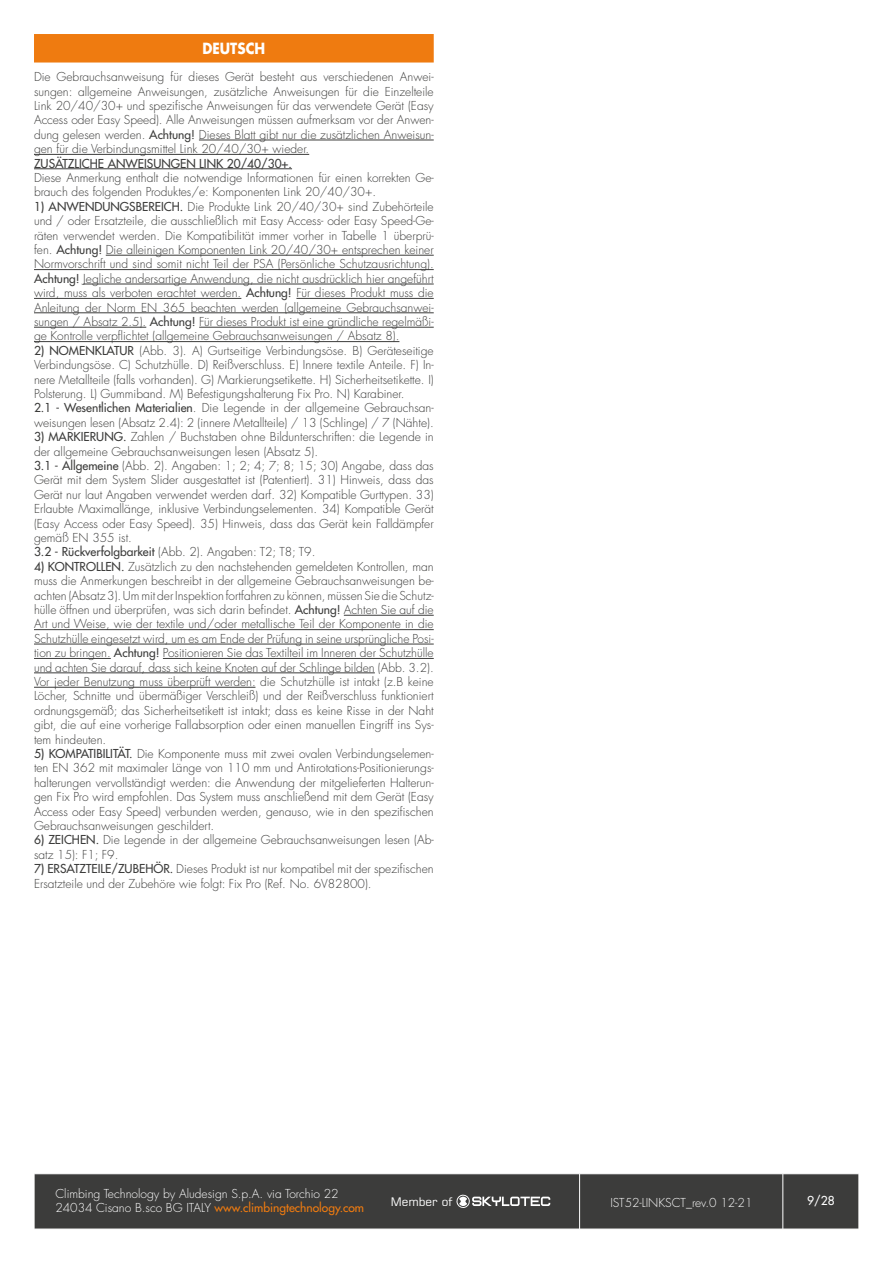
<style>
.page{position:relative;width:893px;height:1263px;background:#fff}
.page>*{position:absolute;margin:0;border:0;box-sizing:border-box;transform-origin:0 0}
.t1{font:700 15px "Futura LTW1 G";color:#fff;scale:.89 1}
.t2{font:300 12px/14.4px "Futura LTW1 G";color:#3c3c3b}
.t3{font:300 12px/14.4px "Futura LTW1 G";color:#fff}
.t4{font:500 12px "Futura LTW1 G";color:#3c3c3b}
.t5{font:500 12px "Futura LTW1 G";color:#fff}
.t6{font:11.7px "Square 721 BT";color:#fff}
.s1{font-weight:500}
.s2{font-weight:500;color:#ef7b10}
</style>
<div class="page">
<div style="left:35px;top:1174px;width:824px;height:55px;background:#3c3c3b"></div>
<hr style="left:579px;top:1174px;width:1px;height:55px;background:#fff">
<hr style="left:782px;top:1174px;width:1px;height:55px;background:#fff">
<svg style="left:456px;top:1194px;width:94px;height:15px"></svg>
<div style="left:34px;top:34px;width:400px;height:29px;background:#ef7b10"></div>
<hr style="left:199px;top:140px;width:235px;height:1px;background:#3c3c3b">
<hr style="left:34px;top:154px;width:275px;height:1px;background:#3c3c3b">
<hr style="left:34px;top:169px;width:258px;height:1px;background:#3c3c3b">
<hr style="left:106px;top:255px;width:328px;height:1px;background:#3c3c3b">
<hr style="left:34px;top:269px;width:400px;height:1px;background:#3c3c3b">
<hr style="left:83px;top:284px;width:351px;height:1px;background:#3c3c3b">
<hr style="left:34px;top:298px;width:207px;height:1px;background:#3c3c3b">
<hr style="left:296px;top:298px;width:138px;height:1px;background:#3c3c3b">
<hr style="left:34px;top:313px;width:400px;height:1px;background:#3c3c3b">
<hr style="left:34px;top:327px;width:112px;height:1px;background:#3c3c3b">
<hr style="left:199px;top:327px;width:235px;height:1px;background:#3c3c3b">
<hr style="left:34px;top:341px;width:365px;height:1px;background:#3c3c3b">
<hr style="left:344px;top:615px;width:90px;height:1px;background:#3c3c3b">
<hr style="left:34px;top:629px;width:400px;height:1px;background:#3c3c3b">
<hr style="left:34px;top:644px;width:400px;height:1px;background:#3c3c3b">
<hr style="left:34px;top:658px;width:77px;height:1px;background:#3c3c3b">
<hr style="left:163px;top:658px;width:271px;height:1px;background:#3c3c3b">
<hr style="left:34px;top:673px;width:341px;height:1px;background:#3c3c3b">
<hr style="left:34px;top:687px;width:221px;height:1px;background:#3c3c3b">
<p class="t1" style="left:202px;top:35px;width:72px">DEUTSCH</p>
<p class="t2" style="left:34px;top:69px;width:401px;text-align:justify">Die Gebrauchsanweisung für dieses Gerät besteht aus verschiedenen Anwei&shy;sungen: allgemeine Anweisungen, zusätzliche Anweisungen für die Einzelteile Link 20/40/30+ und spezifische Anweisungen für das verwendete Gerät (Easy Access oder Easy Speed). Alle Anweisungen müssen aufmerksam vor der Anwen&shy;dung gelesen werden. <span class="s1">Achtung!</span> Dieses Blatt gibt nur die zusätzlichen Anweisun&shy;gen für die Verbindungsmittel Link 20/40/30+ wieder.</p>
<p class="t4" style="left:34px;top:153px;width:260px">ZUSÄTZLICHE ANWEISUNGEN LINK 20/40/30+.</p>
<p class="t2" style="left:34px;top:170px;width:401px">Diese Anmerkung enthalt die notwendige Informationen für einen korrekten Ge&shy;brauch des folgenden Produktes/e: Komponenten Link 20/40/30+.</p>
<p class="t2" style="left:34px;top:198px;width:401px;text-align:justify"><span class="s1">1) ANWENDUNGSBEREICH.</span> Die Produkte Link 20/40/30+ sind Zubehörteile und / oder Ersatzteile, die ausschließlich mit Easy Access- oder Easy Speed-Ge&shy;räten verwendet werden. Die Kompatibilität immer vorher in Tabelle 1 überprü&shy;fen. <span class="s1">Achtung!</span> Die alleinigen Komponenten Link 20/40/30+ entsprechen keiner Normvorschrift und sind somit nicht Teil der PSA (Persönliche Schutzausrichtung).<br><span class="s1">Achtung!</span> Jegliche andersartige Anwendung, die nicht ausdrücklich hier angeführt wird, muss als verboten erachtet werden. <span class="s1">Achtung!</span> Für dieses Produkt muss die Anleitung der Norm EN 365 beachten werden (allgemeine Gebrauchsanwei&shy;sungen / Absatz 2.5). <span class="s1">Achtung!</span> Für dieses Produkt ist eine gründliche regelmäßi&shy;ge Kontrolle verpflichtet (allgemeine Gebrauchsanweisungen / Absatz 8).</p>
<p class="t2" style="left:34px;top:342px;width:401px"><span class="s1">2) NOMENKLATUR</span> (Abb. 3). A) Gurtseitige Verbindungsöse. B) Geräteseitige Verbindungsöse. C) Schutzhülle. D) Reißverschluss. E) Innere textile Anteile. F) In&shy;nere Metallteile (falls vorhanden). G) Markierungsetikette. H) Sicherheitsetikette. I)<br>Polsterung. L) Gummiband. M) Befestigungshalterung Fix Pro. N) Karabiner.<br><span class="s1">2.1 - Wesentlichen Materialien</span>. Die Legende in der allgemeine Gebrauchsan&shy;weisungen lesen (Absatz 2.4): 2 (innere Metallteile) / 13 (Schlinge) / 7 (Nähte).</p>
<p class="t2" style="left:34px;top:429px;width:401px"><span class="s1">3) MARKIERUNG.</span> Zahlen / Buchstaben ohne Bildunterschriften: die Legende in der allgemeine Gebrauchsanweisungen lesen (Absatz 5).<br><span class="s1">3.1 - Allgemeine</span> (Abb. 2). Angaben: 1; 2; 4; 7; 8; 15; 30) Angabe, dass das Gerät mit dem System Slider ausgestattet ist (Patentiert). 31) Hinweis, dass das Gerät nur laut Angaben verwendet werden darf. 32) Kompatible Gurttypen. 33)<br>Erlaubte Maximallänge, inklusive Verbindungselementen. 34) Kompatible Gerät (Easy Access oder Easy Speed). 35) Hinweis, dass das Gerät kein Falldämpfer gemäß EN 355 ist.<br><span class="s1">3.2 - Rückverfolgbarkeit</span> (Abb. 2). Angaben: T2; T8; T9.</p>
<p class="t2" style="left:34px;top:558px;width:401px;text-align:justify"><span class="s1">4) KONTROLLEN.</span> Zusätzlich zu den nachstehenden gemeldeten Kontrollen, man muss die Anmerkungen beschreibt in der allgemeine Gebrauchsanweisungen be&shy;achten (Absatz 3). Um mit der Inspektion fortfahren zu können, müssen Sie die Schutz&shy;hülle öffnen und überprüfen, was sich darin befindet. <span class="s1">Achtung!</span> Achten Sie auf die Art und Weise, wie der textile und/oder metallische Teil der Komponente in die Schutzhülle eingesetzt wird, um es am Ende der Prüfung in seine ursprüngliche Posi&shy;tion zu bringen. <span class="s1">Achtung!</span> Positionieren Sie das Textilteil im Inneren der Schutzhülle und achten Sie darauf, dass sich keine Knoten auf der Schlinge bilden (Abb. 3.2).<br>Vor jeder Benutzung muss überprüft werden: die Schutzhülle ist intakt (z.B keine Löcher, Schnitte und übermäßiger Verschleiß) und der Reißverschluss funktioniert ordnungsgemäß; das Sicherheitsetikett ist intakt; dass es keine Risse in der Naht gibt, die auf eine vorherige Fallabsorption oder einen manuellen Eingriff ins Sys&shy;tem hindeuten.</p>
<p class="t2" style="left:34px;top:746px;width:401px;text-align:justify"><span class="s1">5) KOMPATIBILITÄT.</span> Die Komponente muss mit zwei ovalen Verbindungselemen&shy;ten EN 362 mit maximaler Länge von 110 mm und Antirotations-Positionierungs&shy;halterungen vervollständigt werden: die Anwendung der mitgelieferten Halterun&shy;gen Fix Pro wird empfohlen. Das System muss anschließend mit dem Gerät (Easy Access oder Easy Speed) verbunden werden, genauso, wie in den spezifischen Gebrauchsanweisungen geschildert.</p>
<p class="t2" style="left:34px;top:832px;width:401px"><span class="s1">6) ZEICHEN.</span> Die Legende in der allgemeine Gebrauchsanweisungen lesen (Ab&shy;satz 15): F1; F9.</p>
<p class="t2" style="left:34px;top:861px;width:401px"><span class="s1">7) ERSATZTEILE/ZUBEHÖR.</span> Dieses Produkt ist nur kompatibel mit der spezifischen<br>Ersatzteile und der Zubehöre wie folgt: Fix Pro (Ref. No. 6V82800).</p>
<p class="t3" style="left:55px;top:1185px;width:310px">Climbing Technology by Aludesign S.p.A. via Torchio 22<br>24034 Cisano B.sco BG ITALY <span class="s2">www.climbingtechnology.com</span></p>
<p class="t6" style="left:391px;top:1194px;width:63px">Member of</p>
<p class="t3" style="left:610px;top:1194px;width:144px">IST52-LINKSCT_rev.0 12-21</p>
<p class="t5" style="left:807px;top:1191px;width:29px">9/28</p>
</div>
